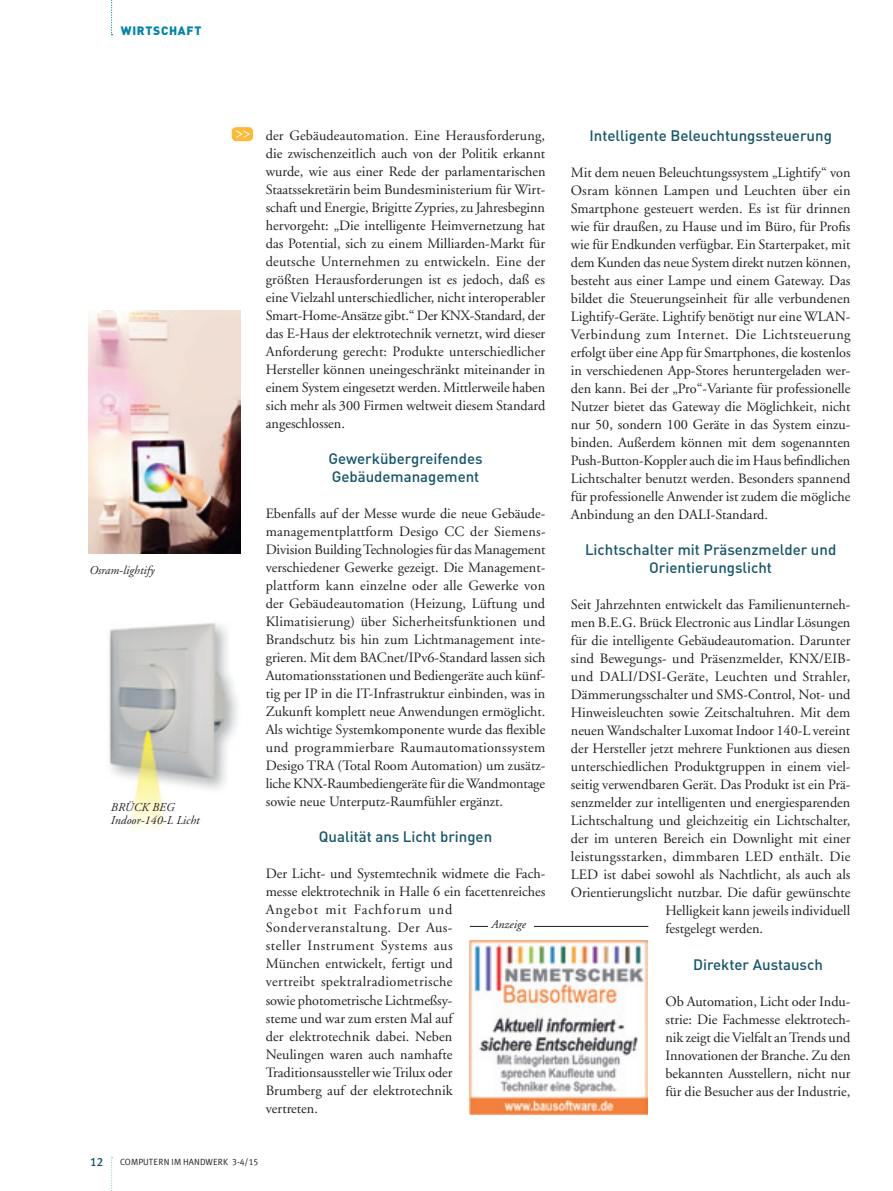
<style>
.page{position:relative;width:893px;height:1191px;background:#fff}
.page>*{position:absolute;margin:0;border:0;box-sizing:border-box;transform-origin:0 0}
._3_Sub_med__mittelgr{font:500 15px/18px "DINOT";color:#16556c;text-align:center}
._3_Fließtext{font:14.25px/18px "Adobe Garamond LT";color:#231f20;text-align:justify}
._3_Fließtext-2{font:14.25px "Adobe Garamond LT";letter-spacing:.025em;color:#231f20}
._3_Fließtext-3{font:14.25px "Adobe Garamond LT";letter-spacing:.02em;color:#231f20}
._4_Bildlegende{font:italic 12px "Adobe Garamond LT";letter-spacing:.005em;color:#231f20}
._2_Einleitung_10_pt{font:900 12px "DINOT";letter-spacing:.06em;color:#0083a9}
._3_Fließtext-4{font:12px "Meta Plus Medium Caps";color:#16556c}
._2_Einleitung_10_pt-2{font:9px "Meta Plus Normal Caps";color:#231f20}
</style>
<div class="page">
<svg style="left:111px;top:0;width:2px;height:35px"></svg>
<div style="left:232px;top:127px;width:21px;height:14px;background:#fdbb35;border-radius:5px"></div>
<svg style="left:236px;top:130px;width:13px;height:8px"></svg>
<svg style="left:111px;top:1157px;width:2px;height:34px"></svg>
<img style="left:89px;top:310px;width:151px;height:244px">
<img style="left:109px;top:623px;width:129px;height:206px">
<hr style="left:470px;top:926px;width:178px;height:1px;background:#231f20">
<div style="left:488px;top:917px;width:45px;height:16px;background:#fff"></div>
<img style="left:469px;top:940px;width:178px;height:174px">
<p class="_2_Einleitung_10_pt" style="left:121px;top:22px;width:82px">WIRTSCHAFT</p>
<p class="_4_Bildlegende" style="left:89px;top:563px;width:67px">Osram-lightify</p>
<p class="_4_Bildlegende" style="left:111px;top:800px;width:65px">BRÜCK BEG</p>
<p class="_4_Bildlegende" style="left:111px;top:813px;width:90px">Indoor-140-L Licht</p>
<p class="_3_Fließtext" style="left:266px;top:127px;width:281px">der Gebäudeautomation. Eine Herausforderung, die zwischenzeitlich auch von der Politik erkannt wurde, wie aus einer Rede der parlamentarischen Staatssekretärin beim Bundesministerium für Wirt&shy;schaft und Energie, Brigitte Zypries, zu Jahresbeginn hervorgeht: „Die intelligente Heimvernetzung hat das Potential, sich zu einem Milliarden-Markt für deutsche Unternehmen zu entwickeln. Eine der größten Herausforderungen ist es jedoch, daß es eine Vielzahl unterschiedlicher, nicht interoperabler Smart-Home-Ansätze gibt.“ Der KNX-Standard, der das E-Haus der elektrotechnik vernetzt, wird dieser Anforderung gerecht: Produkte unterschiedlicher Hersteller können uneingeschränkt miteinander in einem System eingesetzt werden. Mittlerweile haben sich mehr als 300 Firmen weltweit diesem Standard angeschlossen.</p>
<p class="_3_Sub_med__mittelgr" style="left:328px;top:449px;width:156px">Gewerkübergreifendes</p>
<p class="_3_Sub_med__mittelgr" style="left:332px;top:467px;width:149px">Gebäudemanagement</p>
<p class="_3_Fließtext" style="left:266px;top:505px;width:281px">Ebenfalls auf der Messe wurde die neue Gebäude&shy;managementplattform Desigo CC der Siemens-Division Building Technologies für das Management verschiedener Gewerke gezeigt. Die Management&shy;plattform kann einzelne oder alle Gewerke von der Gebäudeautomation (Heizung, Lüftung und Klimatisierung) über Sicherheitsfunktionen und Brandschutz bis hin zum Lichtmanagement inte&shy;grieren. Mit dem BACnet/IPv6-Standard lassen sich Automationsstationen und Bediengeräte auch künf&shy;tig per IP in die IT-Infrastruktur einbinden, was in Zukunft komplett neue Anwendungen ermöglicht.<br>Als wichtige Systemkomponente wurde das flexible und programmierbare Raumautomationssystem Desigo TRA (Total Room Automation) um zusätz&shy;liche KNX-Raumbediengeräte für die Wandmontage sowie neue Unterputz-Raumfühler ergänzt.</p>
<p class="_3_Sub_med__mittelgr" style="left:319px;top:827px;width:175px">Qualität ans Licht bringen</p>
<p class="_3_Fließtext" style="left:266px;top:865px;width:281px;text-align:left">Der Licht- und Systemtechnik widmete die Fach&shy;messe elektrotechnik in Halle 6 ein facettenreiches Angebot mit Fachforum und Sonderveranstaltung. Der Aus-<br>steller Instrument Systems aus<br>München entwickelt, fertigt und<br>vertreibt spektralradiometrische<br>sowie photometrische Lichtmeßsy-<br>steme und war zum ersten Mal auf<br>der elektrotechnik dabei. Neben<br>Neulingen waren auch namhafte Traditionsaussteller wie Trilux oder<br>Brumberg auf der elektrotechnik<br>vertreten.</p>
<p class="_4_Bildlegende" style="left:491px;top:917px;width:36px">Anzeige</p>
<p class="_3_Fließtext-4" style="left:90px;top:1154px;width:14px">12</p>
<p class="_2_Einleitung_10_pt-2" style="left:120px;top:1157px;width:140px">COMPUTERN IM HANDWERK 3-4/15</p>
<p class="_3_Sub_med__mittelgr" style="left:589px;top:126px;width:244px">Intelligente Beleuchtungssteuerung</p>
<p class="_3_Fließtext" style="left:571px;top:164px;width:281px">Mit dem neuen Beleuchtungssystem „Lightify“ von Osram können Lampen und Leuchten über ein Smartphone gesteuert werden. Es ist für drinnen wie für draußen, zu Hause und im Büro, für Profis wie für Endkunden verfügbar. Ein Starterpaket, mit dem Kunden das neue System direkt nutzen können, besteht aus einer Lampe und einem Gateway. Das bildet die Steuerungseinheit für alle verbundenen Lightify-Geräte. Lightify benötigt nur eine WLAN-Verbindung zum Internet. Die Lichtsteuerung erfolgt über eine App für Smartphones, die kostenlos in verschiedenen App-Stores heruntergeladen wer&shy;den kann. Bei der „Pro“-Variante für professionelle Nutzer bietet das Gateway die Möglichkeit, nicht nur 50, sondern 100 Geräte in das System einzu&shy;binden. Außerdem können mit dem sogenannten Push-Button-Koppler auch die im Haus befindlichen Lichtschalter benutzt werden. Besonders spannend für professionelle Anwender ist zudem die mögliche Anbindung an den DALI-Standard.</p>
<p class="_3_Sub_med__mittelgr" style="left:585px;top:540px;width:253px">Lichtschalter mit Präsenzmelder und<br>Orientierungslicht</p>
<p class="_3_Fließtext" style="left:571px;top:596px;width:281px">Seit Jahrzehnten entwickelt das Familienunterneh-</p>
<p class="_3_Fließtext" style="left:571px;top:614px;width:281px">men B.E.G. Brück Electronic aus Lindlar Lösungen</p>
<p class="_3_Fließtext" style="left:571px;top:632px;width:281px">für die intelligente Gebäudeautomation. Darunter</p>
<p class="_3_Fließtext" style="left:571px;top:650px;width:281px">sind Bewegungs- und Präsenzmelder, KNX/EIB-</p>
<p class="_3_Fließtext-3" style="left:571px;top:668px;width:281px">und DALI/DSI-Geräte, Leuchten und Strahler,</p>
<p class="_3_Fließtext" style="left:571px;top:686px;width:281px">Dämmerungsschalter und SMS-Control, Not- und</p>
<p class="_3_Fließtext" style="left:571px;top:704px;width:281px">Hinweisleuchten sowie Zeitschaltuhren. Mit dem</p>
<p class="_3_Fließtext" style="left:571px;top:722px;width:281px">neuen Wandschalter Luxomat Indoor 140-L vereint</p>
<p class="_3_Fließtext" style="left:571px;top:740px;width:281px">der Hersteller jetzt mehrere Funktionen aus diesen</p>
<p class="_3_Fließtext" style="left:571px;top:758px;width:281px">unterschiedlichen Produktgruppen in einem viel-</p>
<p class="_3_Fließtext" style="left:571px;top:776px;width:281px">seitig verwendbaren Gerät. Das Produkt ist ein Prä-</p>
<p class="_3_Fließtext" style="left:571px;top:794px;width:281px">senzmelder zur intelligenten und energiesparenden</p>
<p class="_3_Fließtext" style="left:571px;top:812px;width:281px">Lichtschaltung und gleichzeitig ein Lichtschalter,</p>
<p class="_3_Fließtext" style="left:571px;top:830px;width:281px">der im unteren Bereich ein Downlight mit einer</p>
<p class="_3_Fließtext-2" style="left:571px;top:848px;width:281px">leistungsstarken, dimmbaren LED enthält. Die</p>
<p class="_3_Fließtext" style="left:571px;top:866px;width:281px">LED ist dabei sowohl als Nachtlicht, als auch als</p>
<p class="_3_Fließtext" style="left:571px;top:884px;width:281px">Orientierungslicht nutzbar. Die dafür gewünschte</p>
<p class="_3_Fließtext" style="left:665px;top:902px;width:186px">Helligkeit kann jeweils individuell</p>
<p class="_3_Fließtext" style="left:665px;top:920px;width:99px">festgelegt werden.</p>
<p class="_3_Sub_med__mittelgr" style="left:693px;top:954px;width:131px">Direkter Austausch</p>
<p class="_3_Fließtext" style="left:665px;top:992px;width:187px">Ob Automation, Licht oder Indu&shy;strie: Die Fachmesse elektrotech&shy;nik zeigt die Vielfalt an Trends und Innovationen der Branche. Zu den bekannten Ausstellern, nicht nur für die Besucher aus der Industrie,</p>
</div>
